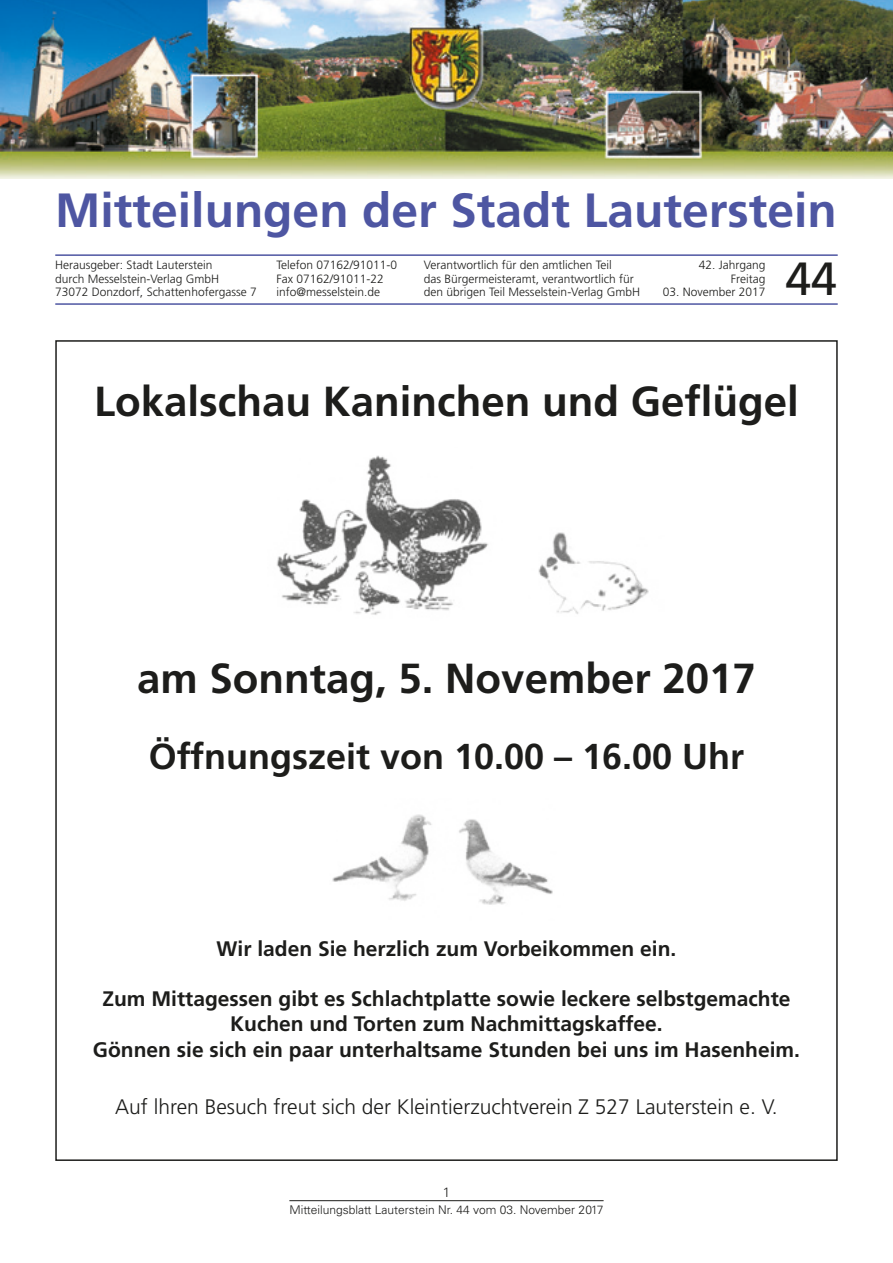
<style>
.page{position:relative;width:893px;height:1263px;background:#fff}
.page>*{position:absolute;margin:0;border:0;box-sizing:border-box;transform-origin:0 0}
.t1{font:700 48px "Frutiger";color:#4e56a2}
.t2{font:46.5px "Frutiger";color:#1d1d1b}
.t3{font:700 42px "Frutiger";color:#1d1d1b}
.t4{font:700 36px "Frutiger";color:#1d1d1b}
.t5{font:700 21px/25.2px "Frutiger";color:#1d1d1b;text-align:center}
.t6{font:300 21px "Frutiger";color:#1d1d1b}
.t7{font:300 13.5px "Univers";color:#1d1d1b}
.t8{font:300 12px/13.5px "Frutiger";color:#1d1d1b}
.t9{font:300 12px "Univers";color:#1d1d1b}
</style>
<div class="page">
<hr style="left:289px;top:1200px;width:315px;height:1px;background:#1d1d1b">
<hr style="left:55px;top:254px;width:783px;height:2px;background:#4e56a2">
<hr style="left:55px;top:303px;width:783px;height:2px;background:#4e56a2">
<img style="left:276px;top:455px;width:213px;height:160px">
<img style="left:332px;top:814px;width:221px;height:91px">
<img style="left:538px;top:532px;width:111px;height:82px">
<img style="left:0;top:0;width:893px;height:178px">
<h1 class="t1" style="left:55px;top:182px;width:783px">Mitteilungen der Stadt Lauterstein</h1>
<p class="t8" style="left:55px;top:259px;width:203px">Herausgeber: Stadt Lauterstein<br>durch Messelstein-Verlag GmbH<br>73072 Donzdorf, Schattenhofergasse 7</p>
<p class="t8" style="left:276px;top:259px;width:122px">Telefon 07162/91011-0<br>Fax 07162/91011-22 info@messelstein.de</p>
<p class="t8" style="left:424px;top:259px;width:218px">Verantwortlich für den amtlichen Teil<br>das Bürgermeisteramt, verantwortlich für den übrigen Teil Messelstein-Verlag GmbH</p>
<p class="t8" style="left:699px;top:259px;width:68px;text-align:right">42. Jahrgang<br>Freitag</p>
<h2 class="t2" style="left:785px;top:252px;width:53px">44</h2>
<p class="t8" style="left:663px;top:286px;width:104px">03. November 2017</p>
<h3 class="t3" style="left:94px;top:376px;width:706px">Lokalschau Kaninchen und Geflügel</h3>
<h3 class="t3" style="left:137px;top:654px;width:620px">am Sonntag, 5. November 2017</h3>
<h3 class="t4" style="left:149px;top:735px;width:597px">Öffnungszeit von 10.00 – 16.00 Uhr</h3>
<h3 class="t5" style="left:217px;top:936px;width:461px">Wir laden Sie herzlich zum Vorbeikommen ein.</h3>
<h3 class="t5" style="left:93px;top:986px;width:709px">Zum Mittagessen gibt es Schlachtplatte sowie leckere selbstgemachte<br>Kuchen und Torten zum Nachmittagskaffee.<br>Gönnen sie sich ein paar unterhaltsame Stunden bei uns im Hasenheim.</h3>
<h3 class="t6" style="left:115px;top:1095px;width:664px">Auf lhren Besuch freut sich der Kleintierzuchtverein Z 527 Lauterstein e. V.</h3>
<p class="t7" style="left:443px;top:1184px;width:9px">1</p>
<p class="t9" style="left:289px;top:1202px;width:316px">Mitteilungsblatt Lauterstein Nr. 44 vom 03. November 2017</p>
</div>
